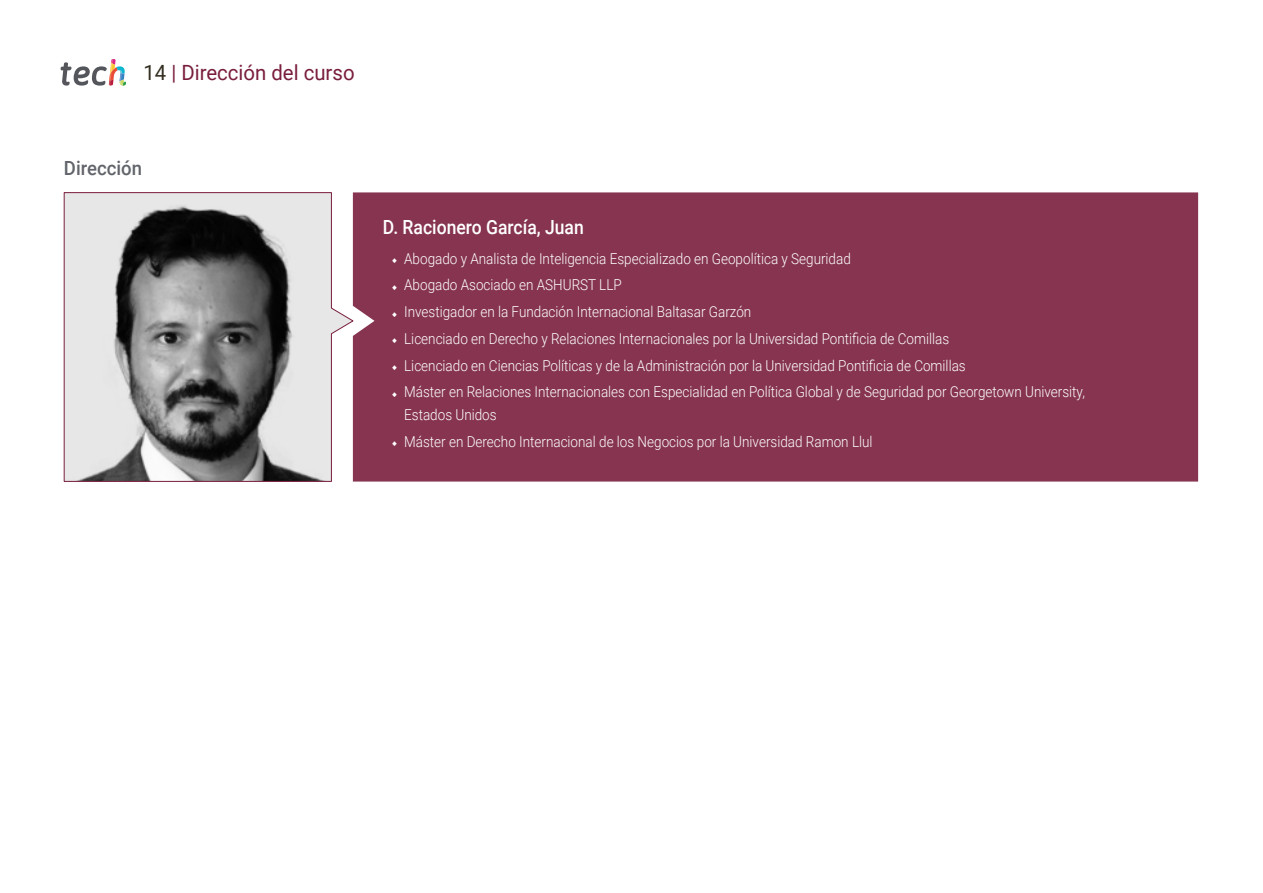
<style>
.page{position:relative;width:1263px;height:893px;background:#fff}
.page>*{position:absolute;margin:0;border:0;box-sizing:border-box;transform-origin:0 0}
.t1{font:21px "Roboto";color:#791e3c}
.t2{font:500 19.5px "Roboto";color:#fff;scale:.9 1}
.t3{font:500 19.5px "Roboto";color:#61646a;scale:.95 1}
.t4{font:300 15px/26.7px "Roboto";color:#fff;scale:.9 1}
.s1{color:#312e20}
</style>
<div class="page">
<svg style="left:61px;top:59px;width:65px;height:27px"></svg>
<div style="left:354px;top:192px;width:844px;height:290px;background:#86344f"></div>
<svg style="left:64px;top:192px;width:290px;height:290px;background:#a2a1a1"></svg>
<svg style="left:392px;top:258px;width:5px;height:5px"></svg>
<svg style="left:392px;top:285px;width:5px;height:5px"></svg>
<svg style="left:392px;top:312px;width:5px;height:5px"></svg>
<svg style="left:392px;top:338px;width:5px;height:6px"></svg>
<svg style="left:392px;top:365px;width:5px;height:5px"></svg>
<svg style="left:392px;top:392px;width:5px;height:5px"></svg>
<svg style="left:392px;top:441px;width:5px;height:5px"></svg>
<h1 class="t1" style="left:144px;top:57px;width:213px"><span class="s1">14</span> | Dirección del curso</h1>
<h2 class="t3" style="left:64px;top:154px;width:84px">Dirección</h2>
<h2 class="t2" style="left:383px;top:214px;width:225px">D. Racionero García, Juan</h2>
<p class="t4" style="left:404px;top:244px;width:758px">Abogado y Analista de Inteligencia Especializado en Geopolítica y Seguridad<br>Abogado Asociado en ASHURST LLP<br>Investigador en la Fundación Internacional Baltasar Garzón<br>Licenciado en Derecho y Relaciones Internacionales por la Universidad Pontificia de Comillas<br>Licenciado en Ciencias Políticas y de la Administración por la Universidad Pontificia de Comillas<br>Máster en Relaciones Internacionales con Especialidad en Política Global y de Seguridad por Georgetown University,</p>
<p class="t4" style="left:404px;top:401px;width:522px">Estados Unidos<br>Máster en Derecho Internacional de los Negocios por la Universidad Ramon Llul</p>
</div>
